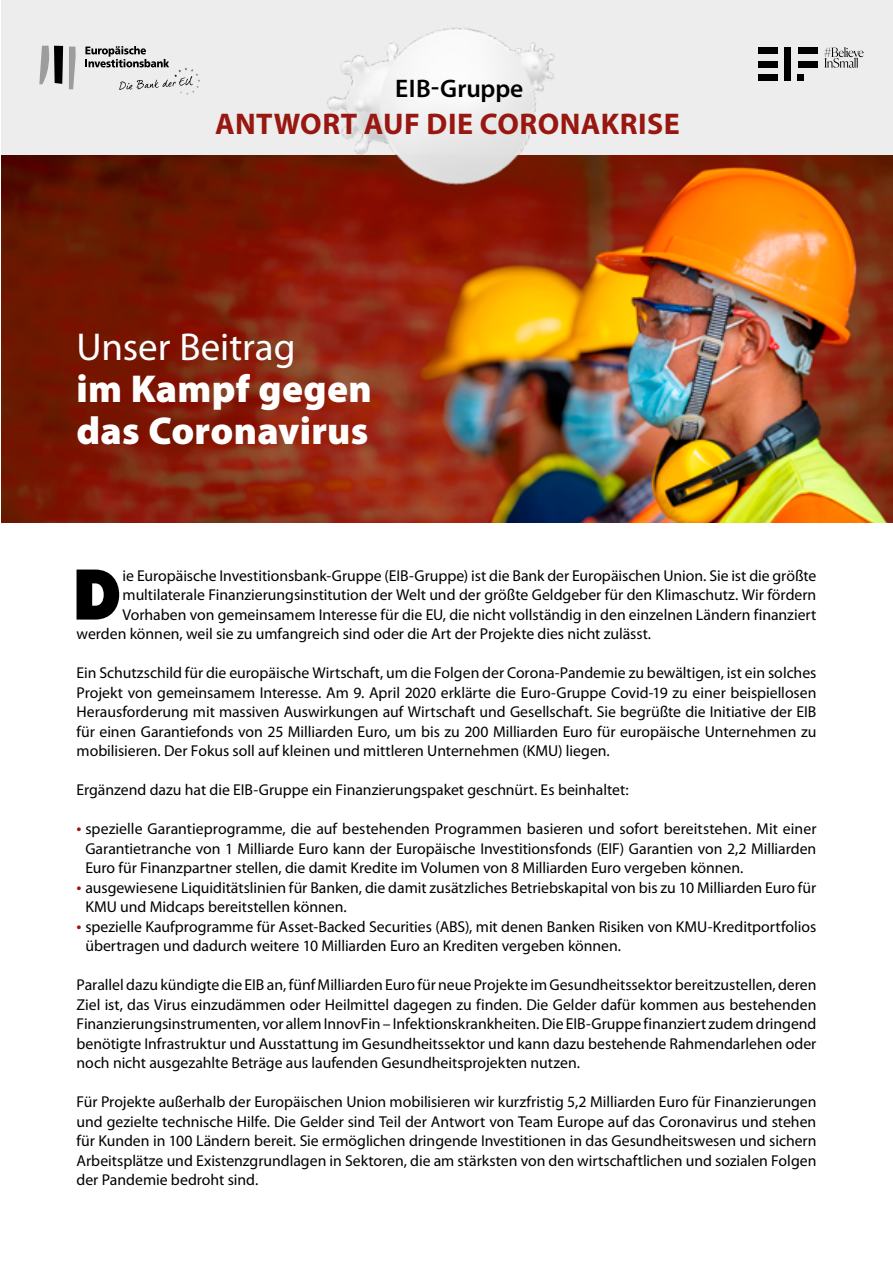
<style>
.page{position:relative;width:893px;height:1263px;background:#fff}
.page>*{position:absolute;margin:0;border:0;box-sizing:border-box;transform-origin:0 0}
.t1{font:800 71.4px "Ministry";color:#000}
.t2{font:900 39px/42px "Myriad Pro";letter-spacing:.005em;color:#fff}
.t3{font:39px "Myriad Pro";color:#fff}
.t4{font:700 30px "Myriad Pro";letter-spacing:.015em;color:#981711}
.t5{font:600 25.5px "Myriad Pro";color:#000}
.t6{font:15.75px/19.5px "Myriad Pro";color:#000;text-align:justify}
.s1{font-size:18px;color:#981711}
</style>
<div class="page">
<img style="left:1px;top:155px;width:892px;height:367px">
<div style="left:1px;top:0;width:892px;height:155px;background:#ededed"></div>
<img style="left:300px;top:28px;width:290px;height:200px">
<svg style="left:39px;top:46px;width:24px;height:38px"></svg>
<svg style="left:69px;top:47px;width:7px;height:42px"></svg>
<svg style="left:85px;top:46px;width:115px;height:49px"></svg>
<div style="left:758px;top:48px;width:20px;height:6px;background:#000"></div>
<div style="left:784px;top:48px;width:7px;height:33px;background:#000"></div>
<div style="left:798px;top:74px;width:6px;height:7px;background:#000"></div>
<div style="left:758px;top:61px;width:20px;height:7px;background:#000"></div>
<div style="left:798px;top:48px;width:19px;height:6px;background:#000"></div>
<div style="left:798px;top:61px;width:19px;height:7px;background:#000"></div>
<div style="left:758px;top:74px;width:20px;height:7px;background:#000"></div>
<svg style="left:824px;top:47px;width:39px;height:21px"></svg>
<h3 class="t5" style="left:395px;top:75px;width:130px">EIB-Gruppe</h3>
<h3 class="t4" style="left:215px;top:107px;width:466px">ANTWORT AUF DIE CORONAKRISE</h3>
<h2 class="t3" style="left:77px;top:326px;width:220px">Unser Beitrag</h2>
<h2 class="t2" style="left:77px;top:368px;width:297px">im Kampf gegen das Coronavirus</h2>
<h1 class="t1" style="left:71px;top:546px;width:53px">D</h1>
<p class="t6" style="left:123px;top:566px;width:695px">ie Europäische Investitionsbank-Gruppe (EIB-Gruppe) ist die Bank der Europäischen Union. Sie ist die größte</p>
<p class="t6" style="left:123px;top:585px;width:695px">multilaterale Finanzierungsinstitution der Welt und der größte Geldgeber für den Klimaschutz. Wir fördern</p>
<p class="t6" style="left:123px;top:605px;width:695px">Vorhaben von gemeinsamem Interesse für die EU, die nicht vollständig in den einzelnen Ländern finanziert</p>
<p class="t6" style="left:77px;top:624px;width:576px">werden können, weil sie zu umfangreich sind oder die Art der Projekte dies nicht zulässt.</p>
<p class="t6" style="left:77px;top:663px;width:741px">Ein Schutzschild für die europäische Wirtschaft, um die Folgen der Corona-Pandemie zu bewältigen, ist ein solches Projekt von gemeinsamem Interesse. Am 9. April 2020 erklärte die Euro-Gruppe Covid-19 zu einer beispiellosen Herausforderung mit massiven Auswirkungen auf Wirtschaft und Gesellschaft. Sie begrüßte die Initiative der EIB für einen Garantiefonds von 25 Milliarden Euro, um bis zu 200 Milliarden Euro für europäische Unternehmen zu mobilisieren. Der Fokus soll auf kleinen und mittleren Unternehmen (KMU) liegen.</p>
<p class="t6" style="left:77px;top:780px;width:554px">Ergänzend dazu hat die EIB-Gruppe ein Finanzierungspaket geschnürt. Es beinhaltet:</p>
<p class="t6" style="left:85px;top:819px;width:733px;text-indent:-9px"><span class="s1">•</span> spezielle Garantieprogramme, die auf bestehenden Programmen basieren und sofort bereitstehen. Mit einer Garantietranche von 1 Milliarde Euro kann der Europäische Investitionsfonds (EIF) Garantien von 2,2 Milliarden Euro für Finanzpartner stellen, die damit Kredite im Volumen von 8 Milliarden Euro vergeben können.</p>
<p class="t6" style="left:85px;top:878px;width:732px;text-indent:-9px"><span class="s1">•</span> ausgewiesene Liquiditätslinien für Banken, die damit zusätzliches Betriebskapital von bis zu 10 Milliarden Euro für<br>KMU und Midcaps bereitstellen können.</p>
<p class="t6" style="left:85px;top:917px;width:732px;text-indent:-9px"><span class="s1">•</span> spezielle Kaufprogramme für Asset-Backed Securities (ABS), mit denen Banken Risiken von KMU-Kreditportfolios übertragen und dadurch weitere 10 Milliarden Euro an Krediten vergeben können.</p>
<p class="t6" style="left:77px;top:975px;width:741px">Parallel dazu kündigte die EIB an, fünf Milliarden Euro für neue Projekte im Gesundheitssektor bereitzustellen, deren Ziel ist, das Virus einzudämmen oder Heilmittel dagegen zu finden. Die Gelder dafür kommen aus bestehenden Finanzierungsinstrumenten, vor allem InnovFin– Infektionskrankheiten. Die EIB-Gruppe finanziert zudem dringend benötigte Infrastruktur und Ausstattung im Gesundheitssektor und kann dazu bestehende Rahmendarlehen oder noch nicht ausgezahlte Beträge aus laufenden Gesundheitsprojekten nutzen.</p>
<p class="t6" style="left:77px;top:1092px;width:741px">Für Projekte außerhalb der Europäischen Union mobilisieren wir kurzfristig 5,2 Milliarden Euro für Finanzierungen und gezielte technische Hilfe. Die Gelder sind Teil der Antwort von Team Europe auf das Coronavirus und stehen für Kunden in 100 Ländern bereit. Sie ermöglichen dringende Investitionen in das Gesundheitswesen und sichern Arbeitsplätze und Existenzgrundlagen in Sektoren, die am stärksten von den wirtschaftlichen und sozialen Folgen der Pandemie bedroht sind.</p>
</div>
